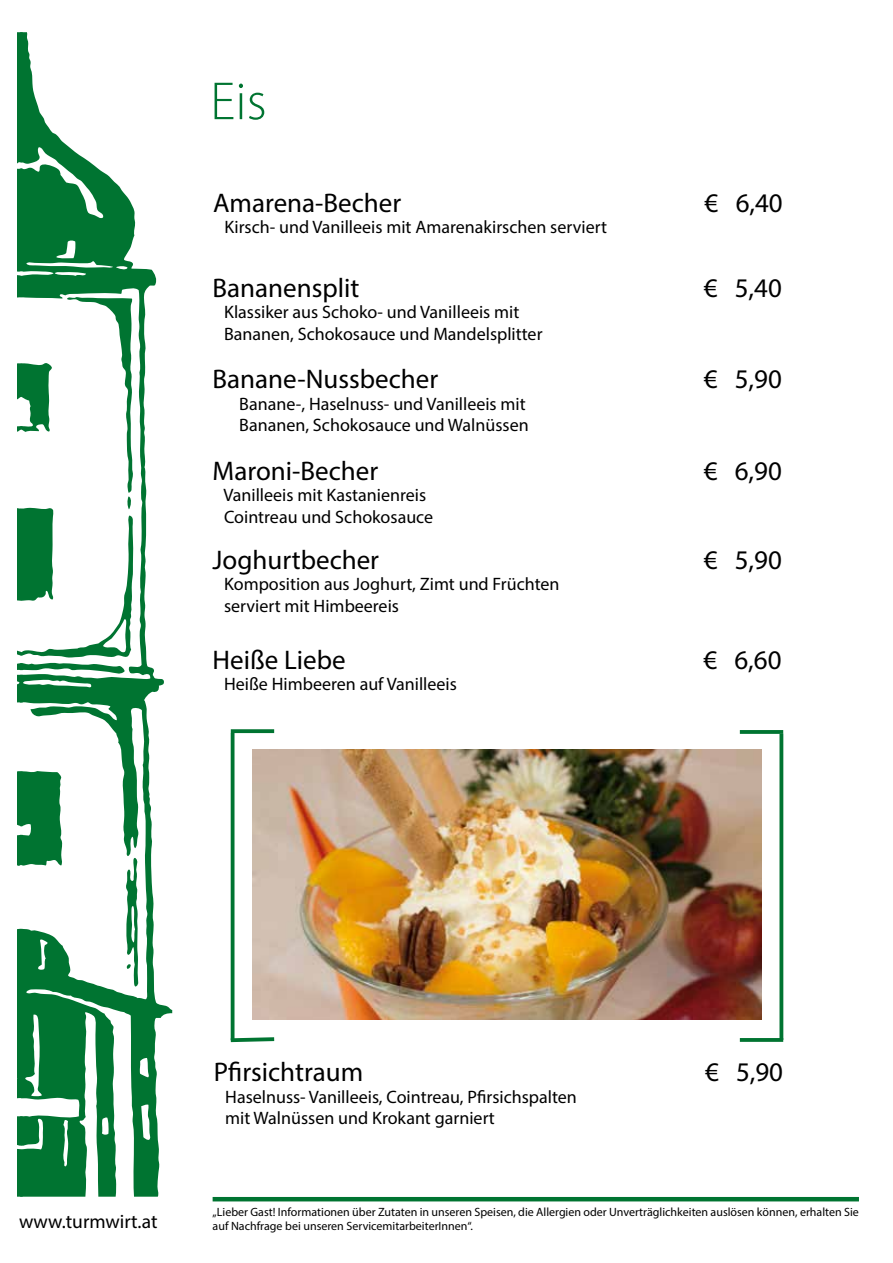
<style>
.page{position:relative;width:893px;height:1263px;background:#fff}
.page>*{position:absolute;margin:0;border:0;box-sizing:border-box;transform-origin:0 0}
.t1{font:300 54px "Myriad Pro";color:#007431}
.t2{font:27px "Myriad Pro";color:#000}
.t3{font:19.5px "Myriad Pro";color:#000}
.t4{font:18px/21.6px "Myriad Pro";color:#000}
.t5{font:12px/14.4px "Myriad Pro";color:#000}
</style>
<div class="page">
<svg style="left:140px;top:268px;width:32px;height:929px"></svg>
<svg style="left:17px;top:32px;width:123px;height:1165px"></svg>
<hr style="left:213px;top:1197px;width:646px;height:4px;background:#007431">
<img style="left:252px;top:750px;width:509px;height:270px">
<svg style="left:740px;top:730px;width:43px;height:4px"></svg>
<svg style="left:779px;top:734px;width:4px;height:304px"></svg>
<svg style="left:740px;top:1038px;width:43px;height:4px"></svg>
<svg style="left:231px;top:729px;width:43px;height:4px"></svg>
<hr style="left:231px;top:733px;width:3px;height:307px;background:#007431">
<svg style="left:230px;top:1035px;width:45px;height:8px"></svg>
<h1 class="t1" style="left:210px;top:69px;width:58px">Eis</h1>
<h2 class="t2" style="left:213px;top:186px;width:190px">Amarena-Becher</h2>
<p class="t4" style="left:225px;top:216px;width:384px">Kirsch- und Vanilleeis mit Amarenakirschen serviert</p>
<h2 class="t2" style="left:213px;top:271px;width:148px">Bananensplit</h2>
<p class="t4" style="left:224px;top:301px;width:320px">Klassiker aus Schoko- und Vanilleeis mit<br>Bananen, Schokosauce und Mandelsplitter</p>
<h2 class="t2" style="left:213px;top:362px;width:227px">Banane-Nussbecher</h2>
<p class="t4" style="left:239px;top:393px;width:291px">Banane-, Haselnuss- und Vanilleeis mit<br>Bananen, Schokosauce und Walnüssen</p>
<h2 class="t2" style="left:213px;top:454px;width:167px">Maroni-Becher</h2>
<p class="t4" style="left:223px;top:484px;width:211px">Vanilleeis mit Kastanienreis<br>Cointreau und Schokosauce</p>
<h2 class="t2" style="left:213px;top:543px;width:168px">Joghurtbecher</h2>
<p class="t4" style="left:224px;top:573px;width:337px">Komposition aus Joghurt, Zimt und Früchten serviert mit Himbeereis</p>
<h2 class="t2" style="left:705px;top:186px;width:80px">€ 6,40</h2>
<h2 class="t2" style="left:704px;top:271px;width:80px">€ 5,40</h2>
<h2 class="t2" style="left:704px;top:362px;width:80px">€ 5,90</h2>
<h2 class="t2" style="left:704px;top:454px;width:80px">€ 6,90</h2>
<h2 class="t2" style="left:704px;top:543px;width:80px">€ 5,90</h2>
<h2 class="t2" style="left:213px;top:643px;width:134px">Heiße Liebe</h2>
<h2 class="t2" style="left:703px;top:643px;width:80px">€ 6,60</h2>
<p class="t4" style="left:224px;top:673px;width:234px">Heiße Himbeeren auf Vanilleeis</p>
<h2 class="t2" style="left:214px;top:1055px;width:151px">Pfirsichtraum</h2>
<p class="t4" style="left:225px;top:1085px;width:353px">Haselnuss- Vanilleeis, Cointreau, Pfirsichspalten mit Walnüssen und Krokant garniert</p>
<h2 class="t2" style="left:705px;top:1055px;width:80px">€ 5,90</h2>
<p class="t3" style="left:19px;top:1210px;width:140px">www.turmwirt.at</p>
<p class="t5" style="left:213px;top:1204px;width:648px">„Lieber Gast! Informationen über Zutaten in unseren Speisen, die Allergien oder Unverträglichkeiten auslösen können, erhalten Sie auf Nachfrage bei unseren ServicemitarbeiterInnen“.</p>
</div>
